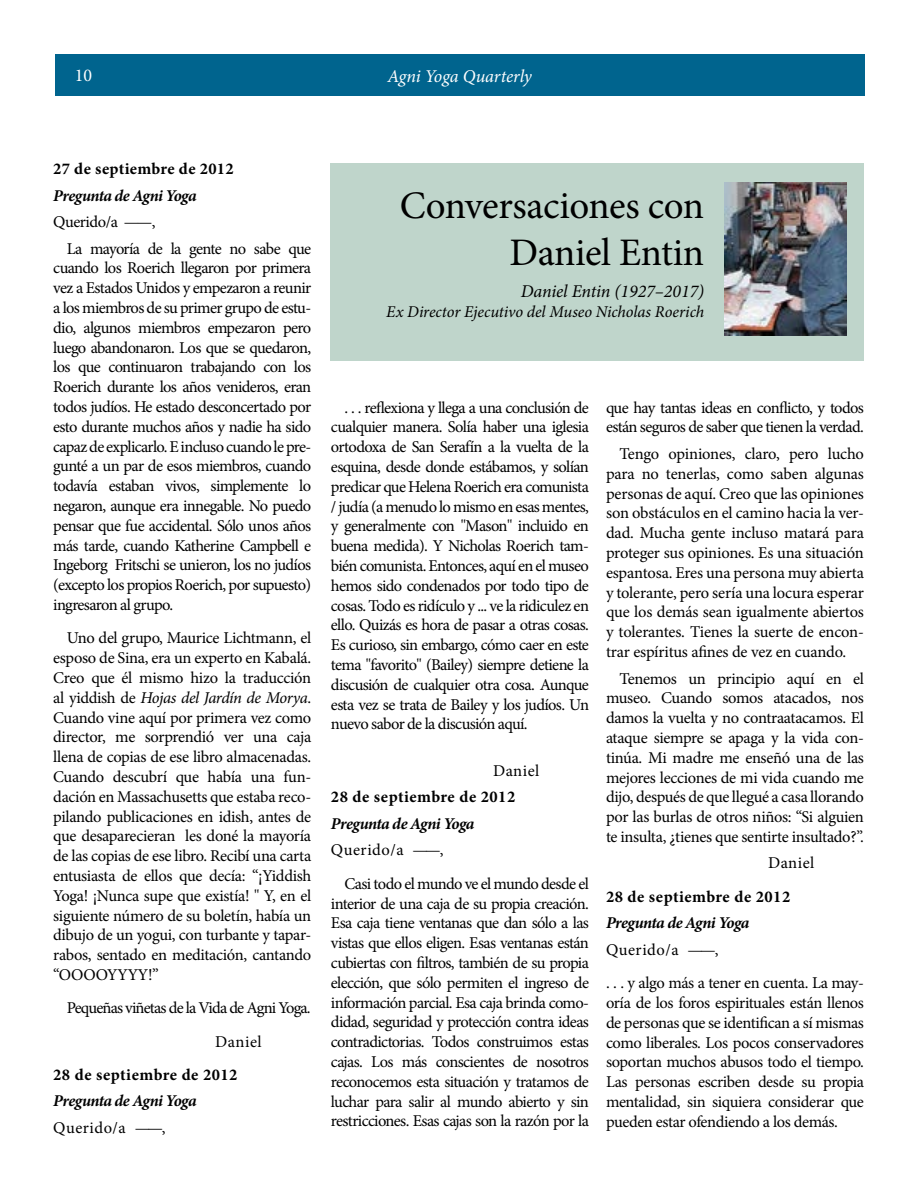
<style>
.page{position:relative;width:918px;height:1188px;background:#fff}
.page>*{position:absolute;margin:0;border:0;box-sizing:border-box;transform-origin:0 0}
.t1{font:39px/46.8px "Minion Pro";letter-spacing:-.01em;color:#000;text-align:right}
.t2{font:italic 18px "Minion Pro";letter-spacing:-.01em;color:#000}
.t3{font:italic 18px "Minion Pro";letter-spacing:-.005em;color:#fff}
.t4{font:18px "Minion Pro";color:#fff}
.t5{font:16.5px/19.8px "Minion Pro";letter-spacing:-.035em;color:#000;text-align:justify}
.t6{font:700 16.5px "Minion Pro";letter-spacing:.025em;color:#000}
.t7{font:italic 700 16.5px "Minion Pro";letter-spacing:-.035em;color:#000}
.t8{font:italic 16.5px "Minion Pro";letter-spacing:-.005em;color:#000}
.t9{font:16.5px "Minion Pro";letter-spacing:.03em;color:#000}
.s1{font-style:italic}
</style>
<div class="page">
<div style="left:55px;top:54px;width:810px;height:41px;background:#00648e"></div>
<div style="left:330px;top:163px;width:534px;height:198px;background:#bfd5cb"></div>
<img style="left:725px;top:183px;width:121px;height:153px">
<p class="t4" style="left:75px;top:63px;width:19px">10</p>
<p class="t3" style="left:388px;top:64px;width:146px">Agni Yoga Quarterly</p>
<p class="t6" style="left:53px;top:157px;width:182px">27 de septiembre de 2012</p>
<p class="t7" style="left:53px;top:184px;width:145px">Pregunta de Agni Yoga</p>
<p class="t5" style="left:67px;top:209px;width:246px;line-height:26.5px;text-indent:-13px">Querido/a ——,<br>La mayoría de la gente no sabe que</p>
<p class="t5" style="left:53px;top:258px;width:260px">cuando los Roerich llegaron por primera vez a Estados Unidos y empezaron a reunir a los miembros de su primer grupo de estu&shy;dio, algunos miembros empezaron pero luego abandonaron. Los que se quedaron, los que continuaron trabajando con los Roerich durante los años venideros, eran todos judíos. He estado desconcertado por esto durante muchos años y nadie ha sido capaz de explicarlo. E incluso cuando le pre&shy;gunté a un par de esos miembros, cuando todavía estaban vivos, simplemente lo negaron, aunque era innegable. No puedo pensar que fue accidental. Sólo unos años más tarde, cuando Katherine Campbell e Ingeborg Fritschi se unieron, los no judíos (excepto los propios Roerich, por supuesto) ingresaron al grupo.</p>
<p class="t5" style="left:53px;top:628px;width:260px;text-indent:13px">Uno del grupo, Maurice Lichtmann, el esposo de Sina, era un experto en Kabalá.<br>Creo que él mismo hizo la traducción al yiddish de <span class="s1">Hojas del Jardín de Morya</span>.<br>Cuando vine aquí por primera vez como director, me sorprendió ver una caja llena de copias de ese libro almacenadas.<br>Cuando descubrí que había una fun&shy;dación en Massachusetts que estaba reco&shy;pilando publicaciones en idish, antes de que desaparecieran les doné la mayoría de las copias de ese libro. Recibí una carta entusiasta de ellos que decía: “¡Yiddish Yoga! ¡Nunca supe que existía! " Y, en el siguiente número de su boletín, había un dibujo de un yogui, con turbante y tapar&shy;rabos, sentado en meditación, cantando “OOOOYYYY!”</p>
<p class="t5" style="left:215px;top:991px;width:97px;line-height:33.3px;text-indent:-149px">Pequeñas viñetas de la Vida de Agni Yoga.<br>Daniel</p>
<p class="t6" style="left:53px;top:1063px;width:186px">28 de septiembre de 2012</p>
<p class="t7" style="left:53px;top:1089px;width:145px">Pregunta de Agni Yoga</p>
<p class="t9" style="left:53px;top:1117px;width:114px">Querido/a ——,</p>
<h1 class="t1" style="left:400px;top:183px;width:306px">Conversaciones con<br>Daniel Entin</h1>
<p class="t2" style="left:521px;top:279px;width:185px">Daniel Entin (1927–2017)</p>
<p class="t8" style="left:386px;top:300px;width:320px">Ex Director Ejecutivo del Museo Nicholas Roerich</p>
<p class="t5" style="left:331px;top:398px;width:260px;text-indent:13px">. . . reflexiona y llega a una conclusión de cualquier manera. Solía haber una iglesia ortodoxa de San Serafín a la vuelta de la esquina, desde donde estábamos, y solían predicar que Helena Roerich era comunista / judía (a menudo lo mismo en esas mentes, y generalmente con "Mason" incluido en buena medida). Y Nicholas Roerich tam&shy;bién comunista. Entonces, aquí en el museo hemos sido condenados por todo tipo de cosas. Todo es ridículo y ... ve la ridiculez en ello. Quizás es hora de pasar a otras cosas.<br>Es curioso, sin embargo, cómo caer en este tema "favorito" (Bailey) siempre detiene la discusión de cualquier otra cosa. Aunque esta vez se trata de Bailey y los judíos. Un nuevo sabor de la discusión aquí.</p>
<p class="t5" style="left:493px;top:761px;width:48px">Daniel</p>
<p class="t6" style="left:331px;top:785px;width:186px">28 de septiembre de 2012</p>
<p class="t7" style="left:331px;top:812px;width:145px">Pregunta de Agni Yoga</p>
<p class="t5" style="left:344px;top:834px;width:246px;line-height:33.3px;text-indent:-13px">Querido/a ——,<br>Casi todo el mundo ve el mundo desde el</p>
<p class="t5" style="left:331px;top:893px;width:260px">interior de una caja de su propia creación.<br>Esa caja tiene ventanas que dan sólo a las vistas que ellos eligen. Esas ventanas están cubiertas con filtros, también de su propia elección, que sólo permiten el ingreso de información parcial. Esa caja brinda como&shy;didad, seguridad y protección contra ideas contradictorias. Todos construimos estas cajas. Los más conscientes de nosotros reconocemos esta situación y tratamos de luchar para salir al mundo abierto y sin restricciones. Esas cajas son la razón por la</p>
<p class="t5" style="left:606px;top:398px;width:260px">que hay tantas ideas en conflicto, y todos están seguros de saber que tienen la verdad.</p>
<p class="t5" style="left:606px;top:444px;width:260px;text-indent:13px">Tengo opiniones, claro, pero lucho para no tenerlas, como saben algunas personas de aquí. Creo que las opiniones son obstáculos en el camino hacia la ver&shy;dad. Mucha gente incluso matará para proteger sus opiniones. Es una situación espantosa. Eres una persona muy abierta y tolerante, pero sería una locura esperar que los demás sean igualmente abiertos y tolerantes. Tienes la suerte de encon&shy;trar espíritus afines de vez en cuando.</p>
<p class="t5" style="left:606px;top:668px;width:260px;text-indent:13px">Tenemos un principio aquí en el museo. Cuando somos atacados, nos damos la vuelta y no contraatacamos. El ataque siempre se apaga y la vida con&shy;tinúa. Mi madre me enseñó una de las mejores lecciones de mi vida cuando me dijo, después de que llegué a casa llorando por las burlas de otros niños: “Si alguien te insulta, ¿tienes que sentirte insultado?”.</p>
<p class="t5" style="left:768px;top:853px;width:48px">Daniel</p>
<p class="t6" style="left:606px;top:885px;width:186px">28 de septiembre de 2012</p>
<p class="t7" style="left:606px;top:911px;width:145px">Pregunta de Agni Yoga</p>
<p class="t5" style="left:606px;top:933px;width:260px;line-height:33.3px">Querido/a ——,<br>. . . y algo más a tener en cuenta. La may-</p>
<p class="t5" style="left:606px;top:993px;width:260px">oría de los foros espirituales están llenos de personas que se identifican a sí mismas como liberales. Los pocos conservadores soportan muchos abusos todo el tiempo.<br>Las personas escriben desde su propia mentalidad, sin siquiera considerar que pueden estar ofendiendo a los demás.</p>
</div>
